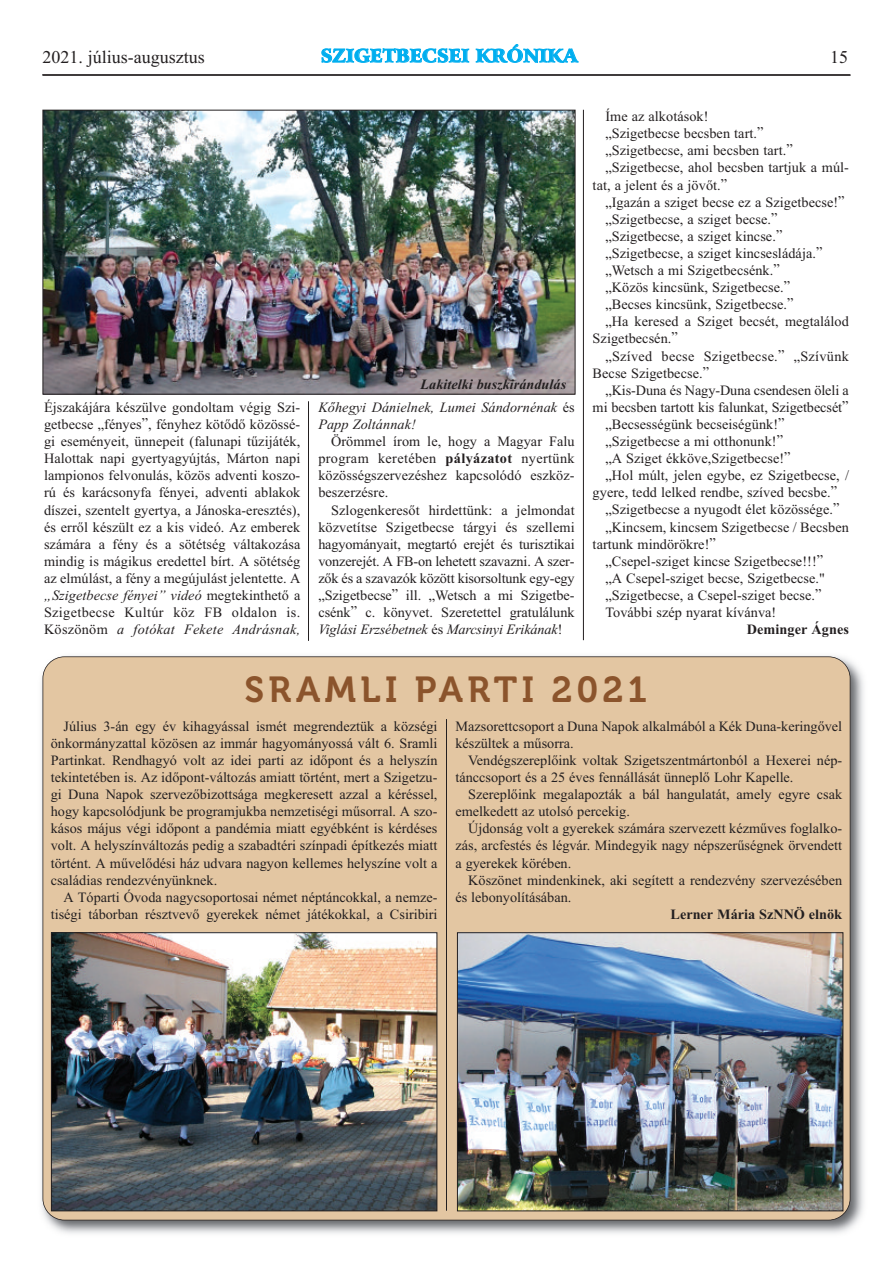
<style>
.page{position:relative;width:893px;height:1263px;background:#fff}
.page>*{position:absolute;margin:0;border:0;box-sizing:border-box;transform-origin:0 0}
.t1{font:36px "Museo 700";letter-spacing:.12em;color:#8b542c}
.t2{font:18px "Times New Roman HUN";color:#231f20}
.t3{font:18px "Arrus Blk HU Normal";color:#00aeef}
.t4{font:14.25px/17.1px "Times New Roman HUN";letter-spacing:.005em;color:#231f20;text-align:justify}
.t5{font:14.25px/17.1px "Times New Roman HUN Italic";letter-spacing:.005em;color:#231f20}
.t6{font:14.25px "Times New Roman HUN Bold";color:#231f20}
.t7{font:14.25px "Times New Roman HUN";letter-spacing:.025em;color:#231f20}
.t8{font:italic 14.25px "Times New Roman HUN Bold";color:#231f20}
.s1{font-family:"Times New Roman HUN"}
.s2{font-family:"Times New Roman HUN Bold"}
</style>
<div class="page">
<img style="left:41px;top:656px;width:823px;height:578px">
<div style="left:43px;top:657px;width:807px;height:563px;background:#e3c6a2;border-radius:22px"></div>
<hr style="left:43px;top:74px;width:807px;height:2px;background:#231f20">
<hr style="left:583px;top:110px;width:1px;height:530px;background:#231f20">
<hr style="left:308px;top:401px;width:1px;height:240px;background:#231f20">
<hr style="left:446px;top:719px;width:1px;height:492px;background:#231f20">
<img style="left:53px;top:934px;width:382px;height:275px">
<div style="left:51px;top:932px;width:386px;height:279px;border:1px solid #231f20"></div>
<img style="left:459px;top:934px;width:382px;height:275px">
<div style="left:457px;top:932px;width:386px;height:279px;border:1px solid #231f20"></div>
<img style="left:45px;top:112px;width:528px;height:281px">
<div style="left:43px;top:110px;width:532px;height:285px;border:1px solid #231f20"></div>
<p class="t2" style="left:43px;top:46px;width:164px">2021. július-augusztus</p>
<p class="t3" style="left:321px;top:45px;width:258px">SZIGETBECSEI KRÓNIKA</p>
<p class="t2" style="left:830px;top:46px;width:19px">15</p>
<p class="t4" style="left:44px;top:398px;width:258px">Éjszakájára készülve gondoltam végig Szi&shy;getbecse „fényes”, fényhez kötődő közössé&shy;gi eseményeit, ünnepeit (falunapi tűzijáték, Halottak napi gyertyagyújtás, Márton napi lampionos felvonulás, közös adventi koszo&shy;rú és karácsonyfa fényei, adventi ablakok díszei, szentelt gyertya, a Jánoska-eresztés), és erről készült ez a kis videó. Az emberek számára a fény és a sötétség váltakozása mindig is mágikus eredettel bírt. A sötétség az elmúlást, a fény a megújulást jelentette. A</p>
<p class="t5" style="left:44px;top:587px;width:258px">„Szigetbecse fényei” videó <span class="s1">megtekinthető a</span></p>
<p class="t7" style="left:44px;top:604px;width:258px">Szigetbecse Kultúr köz FB oldalon is.</p>
<p class="t5" style="left:44px;top:621px;width:258px"><span class="s1">Köszönöm</span> a fotókat Fekete Andrásnak,</p>
<p class="t8" style="left:421px;top:376px;width:147px">Lakitelki buszkirándulás</p>
<p class="t5" style="left:318px;top:398px;width:258px">Kőhegyi Dánielnek, Lumei Sándornénak <span class="s1">és<br></span>Papp Zoltánnak!</p>
<p class="t4" style="left:318px;top:433px;width:258px;text-indent:13px">Örömmel írom le, hogy a Magyar Falu program keretében <span class="s2">pályázatot</span> nyertünk közösségszervezéshez kapcsolódó eszköz&shy;beszerzésre.</p>
<p class="t4" style="left:318px;top:501px;width:258px;text-indent:13px">Szlogenkeresőt hirdettünk: a jelmondat közvetítse Szigetbecse tárgyi és szellemi hagyományait, megtartó erejét és turisztikai vonzerejét. A FB-on lehetett szavazni. A szer&shy;zők és a szavazók között kisorsoltunk egy-egy „Szigetbecse” ill. „Wetsch a mi Szigetbe&shy;csénk” c. könyvet. Szeretettel gratulálunk</p>
<p class="t5" style="left:318px;top:621px;width:246px">Viglási Erzsébetnek <span class="s1">és</span> Marcsinyi Erikának<span class="s1">!</span></p>
<p class="t4" style="left:605px;top:108px;width:105px">Íme az alkotások!</p>
<p class="t4" style="left:605px;top:125px;width:160px">„Szigetbecse becsben tart.”</p>
<p class="t4" style="left:605px;top:142px;width:189px">„Szigetbecse, ami becsben tart.”</p>
<p class="t4" style="left:605px;top:159px;width:245px">„Szigetbecse, ahol becsben tartjuk a múl-</p>
<p class="t4" style="left:593px;top:176px;width:136px">tat, a jelent és a jövőt.”</p>
<p class="t4" style="left:605px;top:193px;width:241px">„Igazán a sziget becse ez a Szigetbecse!”</p>
<p class="t4" style="left:605px;top:210px;width:174px">„Szigetbecse, a sziget becse.”</p>
<p class="t4" style="left:605px;top:227px;width:178px">„Szigetbecse, a sziget kincse.”</p>
<p class="t4" style="left:605px;top:244px;width:218px">„Szigetbecse, a sziget kincsesládája.”</p>
<p class="t4" style="left:605px;top:262px;width:176px">„Wetsch a mi Szigetbecsénk.”</p>
<p class="t4" style="left:605px;top:279px;width:186px">„Közös kincsünk, Szigetbecse.”</p>
<p class="t4" style="left:605px;top:296px;width:190px">„Becses kincsünk, Szigetbecse.”</p>
<p class="t4" style="left:605px;top:313px;width:245px">„Ha keresed a Sziget becsét, megtalálod</p>
<p class="t4" style="left:593px;top:330px;width:87px">Szigetbecsén.”</p>
<p class="t4" style="left:605px;top:347px;width:245px">„Szíved becse Szigetbecse.” „Szívünk</p>
<p class="t4" style="left:593px;top:364px;width:118px">Becse Szigetbecse.”</p>
<p class="t4" style="left:605px;top:381px;width:245px">„Kis-Duna és Nagy-Duna csendesen öleli a</p>
<p class="t4" style="left:593px;top:398px;width:257px">mi becsben tartott kis falunkat, Szigetbecsét”</p>
<p class="t4" style="left:605px;top:415px;width:181px">„Becsességünk becseiségünk!”</p>
<p class="t4" style="left:605px;top:433px;width:179px">„Szigetbecse a mi otthonunk!”</p>
<p class="t4" style="left:605px;top:450px;width:187px">„A Sziget ékköve,Szigetbecse!”</p>
<p class="t4" style="left:605px;top:467px;width:245px">„Hol múlt, jelen egybe, ez Szigetbecse, /</p>
<p class="t4" style="left:593px;top:484px;width:246px">gyere, tedd lelked rendbe, szíved becsbe.”</p>
<p class="t4" style="left:605px;top:501px;width:236px">„Szigetbecse a nyugodt élet közössége.”</p>
<p class="t4" style="left:605px;top:518px;width:245px">„Kincsem, kincsem Szigetbecse / Becsben</p>
<p class="t4" style="left:593px;top:535px;width:125px">tartunk mindörökre!”</p>
<p class="t4" style="left:605px;top:552px;width:219px">„Csepel-sziget kincse Szigetbecse!!!”</p>
<p class="t4" style="left:605px;top:569px;width:221px">„A Csepel-sziget becse, Szigetbecse."</p>
<p class="t4" style="left:605px;top:586px;width:218px">„Szigetbecse, a Csepel-sziget becse.”</p>
<p class="t4" style="left:605px;top:604px;width:172px">További szép nyarat kívánva!</p>
<p class="t6" style="left:747px;top:621px;width:104px">Deminger Ágnes</p>
<h1 class="t1" style="left:244px;top:676px;width:404px">SRAMLI PARTI 2021</h1>
<p class="t4" style="left:51px;top:717px;width:388px;text-indent:13px">Július 3-án egy év kihagyással ismét megrendeztük a községi önkormányzattal közösen az immár hagyományossá vált 6. Sramli Partinkat. Rendhagyó volt az idei parti az időpont és a helyszín tekintetében is. Az időpont-változás amiatt történt, mert a Szigetzu&shy;gi Duna Napok szervezőbizottsága megkeresett azzal a kéréssel, hogy kapcsolódjunk be programjukba nemzetiségi műsorral. A szo&shy;kásos május végi időpont a pandémia miatt egyébként is kérdéses volt. A helyszínváltozás pedig a szabadtéri színpadi építkezés miatt történt. A művelődési ház udvara nagyon kellemes helyszíne volt a családias rendezvényünknek.</p>
<p class="t4" style="left:51px;top:888px;width:388px;text-align:right">A Tóparti Óvoda nagycsoportosai német néptáncokkal, a nemze&shy;tiségi táborban résztvevő gyerekek német játékokkal, a Csiribiri</p>
<p class="t4" style="left:455px;top:717px;width:388px">Mazsorettcsoport a Duna Napok alkalmából a Kék Duna-keringővel készültek a műsorra.</p>
<p class="t4" style="left:455px;top:751px;width:388px;text-indent:13px">Vendégszereplőink voltak Szigetszentmártonból a Hexerei nép&shy;tánccsoport és a 25 éves fennállását ünneplő Lohr Kapelle.</p>
<p class="t4" style="left:455px;top:786px;width:388px;text-indent:13px">Szereplőink megalapozták a bál hangulatát, amely egyre csak emelkedett az utolsó percekig.</p>
<p class="t4" style="left:455px;top:820px;width:388px;text-indent:13px">Újdonság volt a gyerekek számára szervezett kézműves foglalko&shy;zás, arcfestés és légvár. Mindegyik nagy népszerűségnek örvendett a gyerekek körében.</p>
<p class="t4" style="left:455px;top:871px;width:388px;text-indent:13px">Köszönet mindenkinek, aki segített a rendezvény szervezésében és lebonyolításában.</p>
<p class="t6" style="left:670px;top:905px;width:173px">Lerner Mária SzNNÖ elnök</p>
</div>
